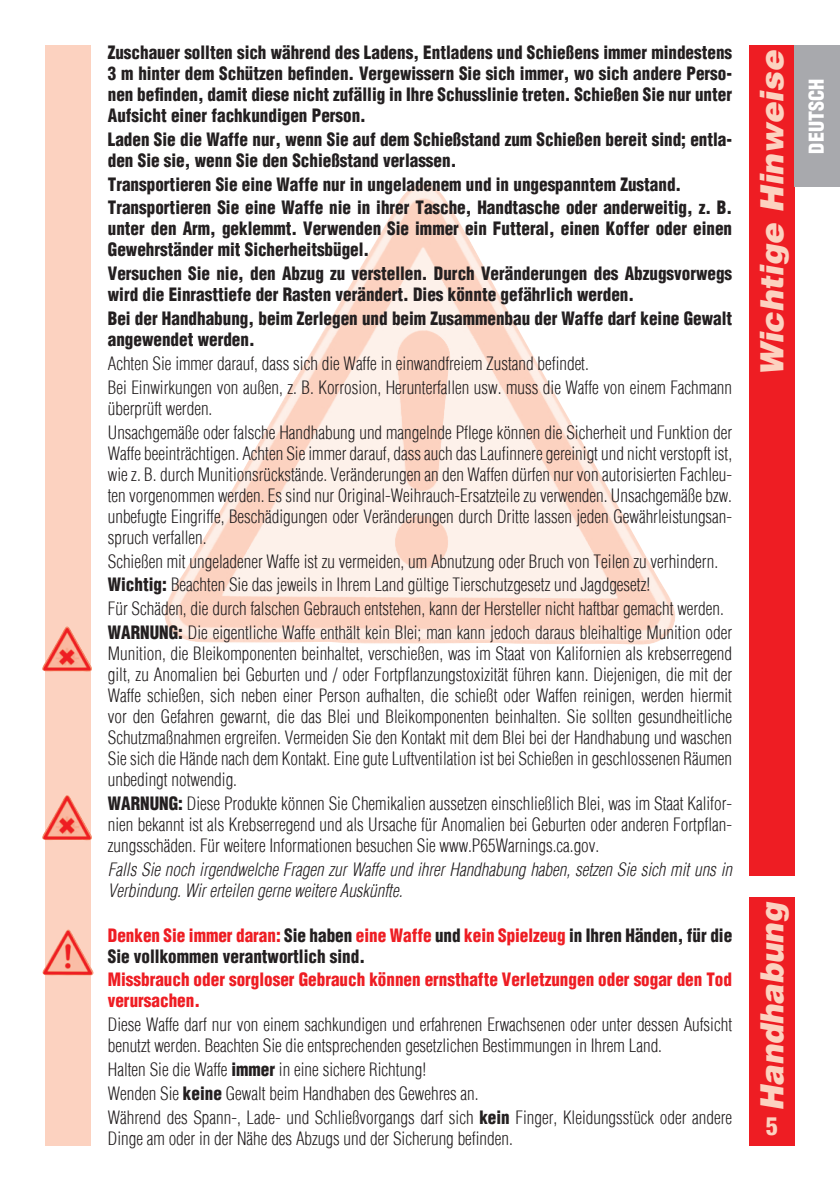
<style>
.page{position:relative;width:840px;height:1191px;background:#fff}
.page>*{position:absolute;margin:0;border:0;box-sizing:border-box;transform-origin:0 0}
.t1{font:italic 900 32px "Helvetica LT";letter-spacing:-.005em;color:#fcd2c0}
.t2{font:italic 900 32px "Helvetica LT";letter-spacing:-.005em;color:#fcd2c0;scale:.95 1}
.t3{font:900 condensed 24px "Helvetica LT";color:#fcd2c0}
.t4{font:900 condensed 20px "Helvetica LT";color:#fff}
.t5{font:300 condensed 18px/21px "Helvetica LT";color:#231f20;scale:.95 1}
.t6{font:900 condensed 18px/21px "Helvetica LT";color:#231f20;scale:.95 1}
.t7{font:italic 300 condensed 18px/21px "Helvetica LT";color:#231f20;scale:.95 1}
.t8{font:900 condensed 18px/21px "Helvetica LT";color:#ee1d23;scale:.95 1}
.s1{font-weight:900}
.s2{color:#ee1d23}
</style>
<div class="page">
<div style="left:748px;top:897px;width:46px;height:248px;background:#ee1d23"></div>
<div style="left:748px;top:45px;width:46px;height:831px;background:#ee1d23"></div>
<img style="left:165px;top:185px;width:510px;height:460px">
<div style="left:45px;top:45px;width:46px;height:1100px;background:#fcd2c0"></div>
<div style="left:794px;top:45px;width:45px;height:142px;background:#a8a9ad"></div>
<img style="left:42px;top:626px;width:50px;height:46px">
<img style="left:42px;top:795px;width:50px;height:46px">
<img style="left:42px;top:929px;width:52px;height:46px">
<p class="t6" style="left:108px;top:42px;width:658px;text-align:justify">Zuschauer sollten sich während des Ladens, Entladens und Schießens immer mindestens 3 m hinter dem Schützen befinden. Vergewissern Sie sich immer, wo sich andere Perso&shy;nen befinden, damit diese nicht zufällig in Ihre Schusslinie treten. Schießen Sie nur unter Aufsicht einer fachkundigen Person.</p>
<p class="t6" style="left:108px;top:129px;width:658px">Laden Sie die Waffe nur, wenn Sie auf dem Schießstand zum Schießen bereit sind; entla&shy;den Sie sie, wenn Sie den Schießstand verlassen.</p>
<p class="t6" style="left:108px;top:172px;width:658px;line-height:23.8px">Transportieren Sie eine Waffe nur in ungeladenem und in ungespanntem Zustand.<br>Transportieren Sie eine Waffe nie in ihrer Tasche, Handtasche oder anderweitig, z. B.</p>
<p class="t6" style="left:108px;top:218px;width:658px">unter den Arm, geklemmt. Verwenden Sie immer ein Futteral, einen Koffer oder einen<br>Gewehrständer mit Sicherheitsbügel.</p>
<p class="t6" style="left:108px;top:263px;width:658px">Versuchen Sie nie, den Abzug zu verstellen. Durch Veränderungen des Abzugsvorwegs wird die Einrasttiefe der Rasten verändert. Dies könnte gefährlich werden.</p>
<p class="t6" style="left:108px;top:308px;width:658px">Bei der Handhabung, beim Zerlegen und beim Zusammenbau der Waffe darf keine Gewalt angewendet werden.</p>
<p class="t5" style="left:108px;top:351px;width:658px;line-height:23.8px">Achten Sie immer darauf, dass sich die Waffe in einwandfreiem Zustand befindet.<br>Bei Einwirkungen von außen, z. B. Korrosion, Herunterfallen usw. muss die Waffe von einem Fachmann</p>
<p class="t5" style="left:108px;top:396px;width:658px;line-height:23.8px">überprüft werden.<br>Unsachgemäße oder falsche Handhabung und mangelnde Pflege können die Sicherheit und Funktion der</p>
<p class="t5" style="left:108px;top:442px;width:658px;text-align:justify">Waffe beeinträchtigen. Achten Sie immer darauf, dass auch das Laufinnere gereinigt und nicht verstopft ist, wie z. B. durch Munitionsrückstände. Veränderungen an den Waffen dürfen nur von autorisierten Fachleu&shy;ten vorgenommen werden. Es sind nur Original-Weihrauch-Ersatzteile zu verwenden. Unsachgemäße bzw. unbefugte Eingriffe, Beschädigungen oder Veränderungen durch Dritte lassen jeden Gewährleistungsan&shy;spruch verfallen.</p>
<p class="t5" style="left:108px;top:549px;width:658px;line-height:23.8px">Schießen mit ungeladener Waffe ist zu vermeiden, um Abnutzung oder Bruch von Teilen zu verhindern.<br><span class="s1">Wichtig:</span> Beachten Sie das jeweils in Ihrem Land gültige Tierschutzgesetz und Jagdgesetz!<br>Für Schäden, die durch falschen Gebrauch entstehen, kann der Hersteller nicht haftbar gemacht werden.<br><span class="s1">WARNUNG:</span> Die eigentliche Waffe enthält kein Blei; man kann jedoch daraus bleihaltige Munition oder</p>
<p class="t5" style="left:108px;top:643px;width:658px;text-align:justify">Munition, die Bleikomponenten beinhaltet, verschießen, was im Staat von Kalifornien als krebserregend gilt, zu Anomalien bei Geburten und / oder Fortpflanzungstoxizität führen kann. Diejenigen, die mit der Waffe schießen, sich neben einer Person aufhalten, die schießt oder Waffen reinigen, werden hiermit vor den Gefahren gewarnt, die das Blei und Bleikomponenten beinhalten. Sie sollten gesundheitliche Schutzmaßnahmen ergreifen. Vermeiden Sie den Kontakt mit dem Blei bei der Handhabung und waschen Sie sich die Hände nach dem Kontakt. Eine gute Luftventilation ist bei Schießen in geschlossenen Räumen unbedingt notwendig.</p>
<p class="t5" style="left:108px;top:793px;width:658px;text-align:justify"><span class="s1">WARNUNG:</span> Diese Produkte können Sie Chemikalien aussetzen einschließlich Blei, was im Staat Kalifor&shy;nien bekannt ist als Krebserregend und als Ursache für Anomalien bei Geburten oder anderen Fortpflan&shy;zungsschäden. Für weitere Informationen besuchen Sie www.P65Warnings.ca.gov.</p>
<p class="t7" style="left:108px;top:860px;width:658px">Falls Sie noch irgendwelche Fragen zur Waffe und ihrer Handhabung haben, setzen Sie sich mit uns in<br>Verbindung. Wir erteilen gerne weitere Auskünfte.</p>
<p class="t6" style="left:108px;top:924px;width:658px"><span class="s2">Denken Sie immer daran:</span> Sie haben <span class="s2">eine Waffe</span> und <span class="s2">kein Spielzeug</span> in Ihren Händen, für die<br>Sie vollkommen verantwortlich sind.</p>
<p class="t8" style="left:108px;top:969px;width:658px">Missbrauch oder sorgloser Gebrauch können ernsthafte Verletzungen oder sogar den Tod verursachen.</p>
<p class="t5" style="left:108px;top:1014px;width:658px">Diese Waffe darf nur von einem sachkundigen und erfahrenen Erwachsenen oder unter dessen Auf sicht benutzt werden. Beachten Sie die entsprechenden gesetzlichen Bestimmungen in Ihrem Land.</p>
<p class="t5" style="left:108px;top:1057px;width:658px;line-height:23.8px">Halten Sie die Waffe <span class="s1">immer</span> in eine sichere Richtung!<br>Wenden Sie <span class="s1">keine</span> Gewalt beim Handhaben des Gewehres an.<br>Während des Spann-, Lade- und Schließvorgangs darf sich <span class="s1">kein</span> Finger, Kleidungsstück oder andere</p>
<p class="t5" style="left:108px;top:1127px;width:427px">Dinge am oder in der Nähe des Abzugs und der Sicherung befinden.</p>
<h1 class="t1" style="left:759px;top:376px;width:327px;rotate:-90deg">Wichtige Hinweise</h1>
<p class="t4" style="left:804px;top:153px;width:76px;rotate:-90deg">DEUTSCH</p>
<h1 class="t2" style="left:759px;top:1111px;width:220px;rotate:-90deg">Handhabung</h1>
<h2 class="t3" style="left:765px;top:1112px;width:13px">5</h2>
</div>
